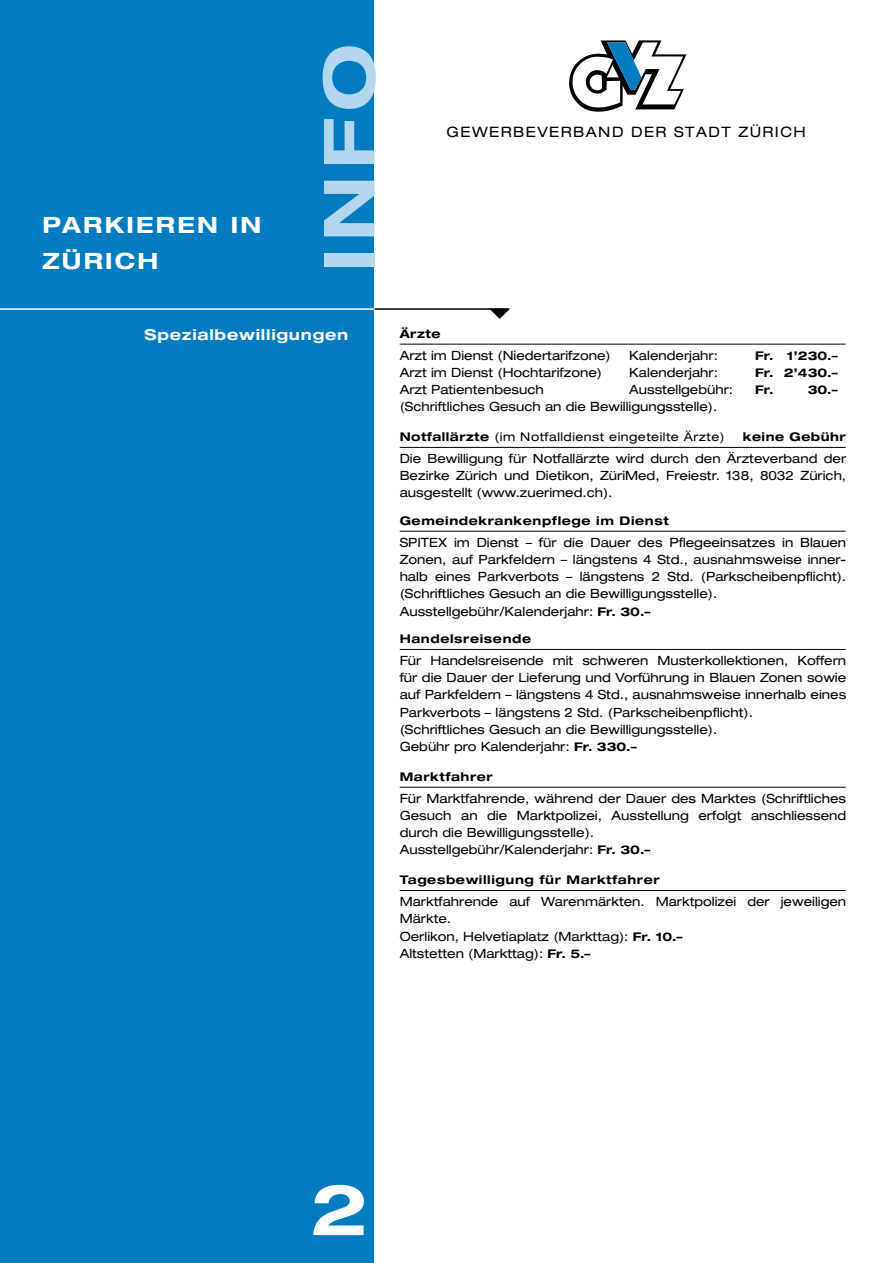
<style>
.page{position:relative;width:893px;height:1263px;background:#fff}
.page>*{position:absolute;margin:0;border:0;box-sizing:border-box;transform-origin:0 0}
.t1{font:700 expanded 70.5px "Helvetica Neue LT Std";color:#b3d7ec}
.t2{font:700 expanded 70.5px "Helvetica Neue LT Std";color:#fff}
.t3{font:700 expanded 22.5px/36px "Helvetica Neue LT Std";letter-spacing:.1em;color:#fff}
.t4{font:700 expanded 15px "Helvetica Neue LT Std";letter-spacing:.05em;color:#fff}
.t5{font:expanded 14.4px "Helvetica Neue";letter-spacing:.1em;color:#000}
.t6{font:expanded 12.75px/17.2px "Helvetica Neue LT Std";color:#000}
.t7{font:700 expanded 12px "Helvetica Neue LT Std";letter-spacing:.05em;color:#000}
.t8{font:expanded 12px "Helvetica Neue LT Std";letter-spacing:.04em;color:#000}
.s1{font-weight:700}
.s2{font-weight:700;font-size:12px}
</style>
<div class="page">
<div style="left:0;top:0;width:374px;height:1263px;background:#007bc0"></div>
<svg style="left:569px;top:40px;width:117px;height:72px"></svg>
<hr style="left:400px;top:344px;width:446px;height:1px;background:#000">
<hr style="left:400px;top:447px;width:446px;height:1px;background:#000">
<hr style="left:400px;top:531px;width:446px;height:1px;background:#000">
<hr style="left:400px;top:649px;width:446px;height:1px;background:#000">
<hr style="left:400px;top:787px;width:446px;height:1px;background:#000">
<hr style="left:400px;top:890px;width:446px;height:1px;background:#000">
<hr style="left:374px;top:308px;width:135px;height:2px;background:#000">
<hr style="left:0;top:308px;width:374px;height:2px;background:#fff">
<svg style="left:489px;top:308px;width:21px;height:11px"></svg>
<h2 class="t3" style="left:43px;top:206px;width:220px">PARKIEREN IN<br>ZÜRICH</h2>
<h1 class="t1" style="left:305px;top:271px;width:229px;rotate:-90deg">INFO</h1>
<p class="t4" style="left:144px;top:325px;width:205px">Spezialbewilligungen</p>
<p class="t5" style="left:446px;top:123px;width:361px">GEWERBEVERBAND DER STADT ZÜRICH</p>
<p class="t7" style="left:400px;top:326px;width:42px">Ärzte</p>
<p class="t6" style="left:400px;top:346px;width:213px">Arzt im Dienst (Niedertarifzone)</p>
<p class="t6" style="left:629px;top:346px;width:90px">Kalenderjahr:</p>
<p class="t7" style="left:755px;top:348px;width:84px">Fr. 1’230.–</p>
<p class="t6" style="left:400px;top:363px;width:204px">Arzt im Dienst (Hochtarifzone)</p>
<p class="t6" style="left:629px;top:363px;width:90px">Kalenderjahr:</p>
<p class="t7" style="left:755px;top:365px;width:84px">Fr. 2’430.–</p>
<p class="t6" style="left:400px;top:381px;width:146px">Arzt Patientenbesuch</p>
<p class="t6" style="left:629px;top:381px;width:105px">Ausstellgebühr:</p>
<p class="t7" style="left:755px;top:382px;width:20px">Fr.</p>
<p class="t7" style="left:808px;top:382px;width:32px">30.–</p>
<p class="t6" style="left:400px;top:398px;width:319px">(Schriftliches Gesuch an die Bewilligungsstelle).</p>
<p class="t8" style="left:400px;top:430px;width:327px"><span class="s1">Notfallärzte</span> (im Notfalldienst eingeteilte Ärzte)</p>
<p class="t7" style="left:743px;top:430px;width:104px">keine Gebühr</p>
<p class="t6" style="left:400px;top:449px;width:448px;text-align:justify">Die Bewilligung für Notfallärzte wird durch den Ärzteverband der Bezirke Zürich und Dietikon, ZüriMed, Freiestr. 138, 8032 Zürich, ausgestellt (www.zuerimed.ch).</p>
<p class="t7" style="left:400px;top:513px;width:271px">Gemeindekrankenpflege im Dienst</p>
<p class="t6" style="left:400px;top:533px;width:448px">SPITEX im Dienst – für die Dauer des Pflegeeinsatzes in Blauen Zonen, auf Parkfeldern – längstens 4 Std., ausnahmsweise inner&shy;halb eines Parkverbots – längstens 2 Std. (Parkscheibenpflicht). (Schriftliches Gesuch an die Bewilligungsstelle).<br>Ausstellgebühr/Kalenderjahr: <span class="s2">Fr. 30.–</span></p>
<p class="t7" style="left:400px;top:632px;width:133px">Handelsreisende</p>
<p class="t6" style="left:400px;top:652px;width:448px">Für Handelsreisende mit schweren Musterkollektionen, Koffern für die Dauer der Lieferung und Vorführung in Blauen Zonen sowie auf Parkfeldern – längstens 4 Std., ausnahmsweise innerhalb eines Parkverbots – längstens 2 Std. (Parkscheibenpflicht).<br>(Schriftliches Gesuch an die Bewilligungsstelle).<br>Gebühr pro Kalenderjahr: <span class="s2">Fr. 330.–</span></p>
<p class="t7" style="left:400px;top:769px;width:95px">Marktfahrer</p>
<p class="t6" style="left:400px;top:789px;width:448px">Für Marktfahrende, während der Dauer des Marktes (Schriftliches Gesuch an die Marktpolizei, Ausstellung erfolgt anschliessend durch die Bewilligungsstelle).<br>Ausstellgebühr/Kalenderjahr: <span class="s2">Fr. 30.–</span></p>
<p class="t7" style="left:400px;top:873px;width:261px">Tagesbewilligung für Marktfahrer</p>
<p class="t6" style="left:400px;top:893px;width:448px">Marktfahrende auf Warenmärkten. Marktpolizei der jeweiligen Märkte.<br>Oerlikon, Helvetiaplatz (Markttag): <span class="s2">Fr. 10.–<br></span>Altstetten (Markttag): <span class="s2">Fr. 5.–</span></p>
<h1 class="t2" style="left:310px;top:1166px;width:59px">2</h1>
</div>
